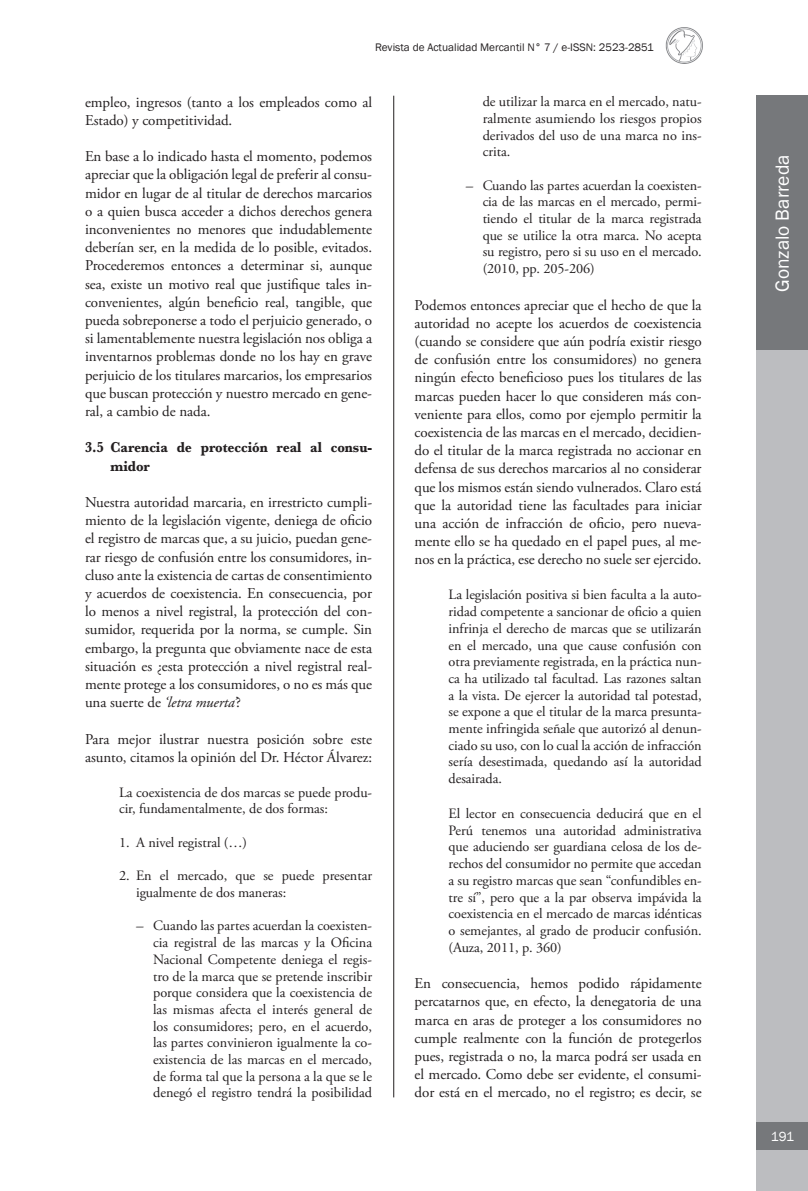
<style>
.page{position:relative;width:808px;height:1191px;background:#fff}
.page>*{position:absolute;margin:0;border:0;box-sizing:border-box;transform-origin:0 0}
.t1{font:19.5px "Franklin Gothic";color:#fff}
.t2{font:15px/18.1px "Adobe Garamond Pro";letter-spacing:-.005em;color:#231f20;text-align:justify}
.t3{font:700 15px/18.1px "Baskerville MT Std";letter-spacing:-.005em;color:#231f20;scale:.9 1}
.t4{font:14.25px/16.6px "Adobe Garamond Pro";letter-spacing:-.005em;color:#231f20;text-align:justify}
.t5{font:13.5px "Franklin Gothic";color:#fff}
.t6{font:11.25px "Franklin Gothic";color:#231f20}
.s1{font-style:italic}
</style>
<div class="page">
<hr style="left:393px;top:96px;width:1px;height:1001px;background:#231f20">
<div style="left:757px;top:96px;width:51px;height:255px;background:#76787b"></div>
<div style="left:757px;top:351px;width:51px;height:840px;background:#bcbdc0"></div>
<div style="left:757px;top:1122px;width:51px;height:27px;background:#76787b"></div>
<img style="left:665px;top:27px;width:38px;height:36px">
<p class="t6" style="left:375px;top:40px;width:280px">Revista de Actualidad Mercantil N° 7 / e-ISSN: 2523-2851</p>
<p class="t2" style="left:85px;top:93px;width:288px">empleo, ingresos (tanto a los empleados como al<br>Estado) y competitividad.</p>
<p class="t2" style="left:85px;top:148px;width:289px">En base a lo indicado hasta el momento, podemos apreciar que la obligación legal de preferir al consu&shy;midor en lugar de al titular de derechos marcarios o a quien busca acceder a dichos derechos genera inconvenientes no menores que indudablemente deberían ser, en la medida de lo posible, evitados.<br>Procederemos entonces a determinar si, aunque sea, existe un motivo real que justifique tales in&shy;convenientes, algún beneficio real, tangible, que pueda sobreponerse a todo el perjuicio generado, o si lamentablemente nuestra legislación nos obliga a inventarnos problemas donde no los hay en grave perjuicio de los titulares marcarios, los empresarios que buscan protección y nuestro mercado en gene&shy;ral, a cambio de nada.</p>
<p class="t3" style="left:111px;top:438px;width:292px;text-indent:-26px">3.5 Carencia de protección real al consu&shy;midor</p>
<p class="t2" style="left:85px;top:494px;width:289px">Nuestra autoridad marcaria, en irrestricto cumpli&shy;miento de la legislación vigente, deniega de oficio el registro de marcas que, a su juicio, puedan gene&shy;rar riesgo de confusión entre los consumidores, in&shy;cluso ante la existencia de cartas de consentimiento y acuerdos de coexistencia. En consecuencia, por lo menos a nivel registral, la protección del con&shy;sumidor, requerida por la norma, se cumple. Sin embargo, la pregunta que obviamente nace de esta situación es ¿esta protección a nivel registral real&shy;mente protege a los consumidores, o no es más que una suerte de <span class="s1">‘letra muerta’</span>?</p>
<p class="t2" style="left:85px;top:730px;width:289px">Para mejor ilustrar nuestra posición sobre este asunto, citamos la opinión del Dr. Héctor Álvarez:</p>
<p class="t4" style="left:119px;top:784px;width:255px">La coexistencia de dos marcas se puede produ&shy;cir, fundamentalmente, de dos formas:</p>
<p class="t4" style="left:119px;top:834px;width:130px">1. A nivel registral (…)</p>
<p class="t4" style="left:136px;top:868px;width:237px;text-indent:-17px">2. En el mercado, que se puede presentar igualmente de dos maneras:</p>
<p class="t4" style="left:153px;top:918px;width:221px;text-indent:-17px"><span class="s1">–</span> Cuando las partes acuerdan la coexisten&shy;cia registral de las marcas y la Oficina Nacional Competente deniega el regis&shy;tro de la marca que se pretende inscribir porque considera que la coexistencia de las mismas afecta el interés general de los consumidores; pero, en el acuerdo, las partes convinieron igualmente la co&shy;existencia de las marcas en el mercado, de forma tal que la persona a la que se le denegó el registro tendrá la posibilidad</p>
<p class="t4" style="left:483px;top:94px;width:221px">de utilizar la marca en el mercado, natu&shy;ralmente asumiendo los riesgos propios derivados del uso de una marca no ins&shy;crita.</p>
<p class="t4" style="left:483px;top:177px;width:221px;text-indent:-17px"><span class="s1">–</span> Cuando las partes acuerdan la coexisten&shy;cia de las marcas en el mercado, permi&shy;tiendo el titular de la marca registrada que se utilice la otra marca. No acepta su registro, pero si su uso en el mercado. (2010, pp. 205-206)</p>
<p class="t2" style="left:415px;top:296px;width:289px">Podemos entonces apreciar que el hecho de que la autoridad no acepte los acuerdos de coexistencia (cuando se considere que aún podría existir riesgo de confusión entre los consumidores) no genera ningún efecto beneficioso pues los titulares de las marcas pueden hacer lo que consideren más con&shy;veniente para ellos, como por ejemplo permitir la coexistencia de las marcas en el mercado, decidien&shy;do el titular de la marca registrada no accionar en defensa de sus derechos marcarios al no considerar que los mismos están siendo vulnerados. Claro está que la autoridad tiene las facultades para iniciar una acción de infracción de oficio, pero nueva&shy;mente ello se ha quedado en el papel pues, al me&shy;nos en la práctica, ese derecho no suele ser ejercido.</p>
<p class="t4" style="left:449px;top:587px;width:255px">La legislación positiva si bien faculta a la auto&shy;ridad competente a sancionar de oficio a quien infrinja el derecho de marcas que se utilizarán en el mercado, una que cause confusión con otra previamente registrada, en la práctica nun&shy;ca ha utilizado tal facultad. Las razones saltan a la vista. De ejercer la autoridad tal potestad, se expone a que el titular de la marca presunta&shy;mente infringida señale que autorizó al denun&shy;ciado su uso, con lo cual la acción de infracción sería desestimada, quedando así la autoridad desairada.</p>
<p class="t4" style="left:449px;top:805px;width:255px">El lector en consecuencia deducirá que en el Perú tenemos una autoridad administrativa que aduciendo ser guardiana celosa de los de&shy;rechos del consumidor no permite que accedan a su registro marcas que sean “confundibles en&shy;tre sí”, pero que a la par observa impávida la coexistencia en el mercado de marcas idénticas o semejantes, al grado de producir confusión. (Auza, 2011, p. 360)</p>
<p class="t2" style="left:415px;top:974px;width:289px">En consecuencia, hemos podido rápidamente percatarnos que, en efecto, la denegatoria de una marca en aras de proteger a los consumidores no cumple realmente con la función de protegerlos pues, registrada o no, la marca podrá ser usada en el mercado. Como debe ser evidente, el consumi&shy;dor está en el mercado, no el registro; es decir, se</p>
<h1 class="t1" style="left:770px;top:292px;width:139px;rotate:-90deg">Gonzalo Barreda</h1>
<p class="t5" style="left:771px;top:1127px;width:25px">191</p>
</div>
